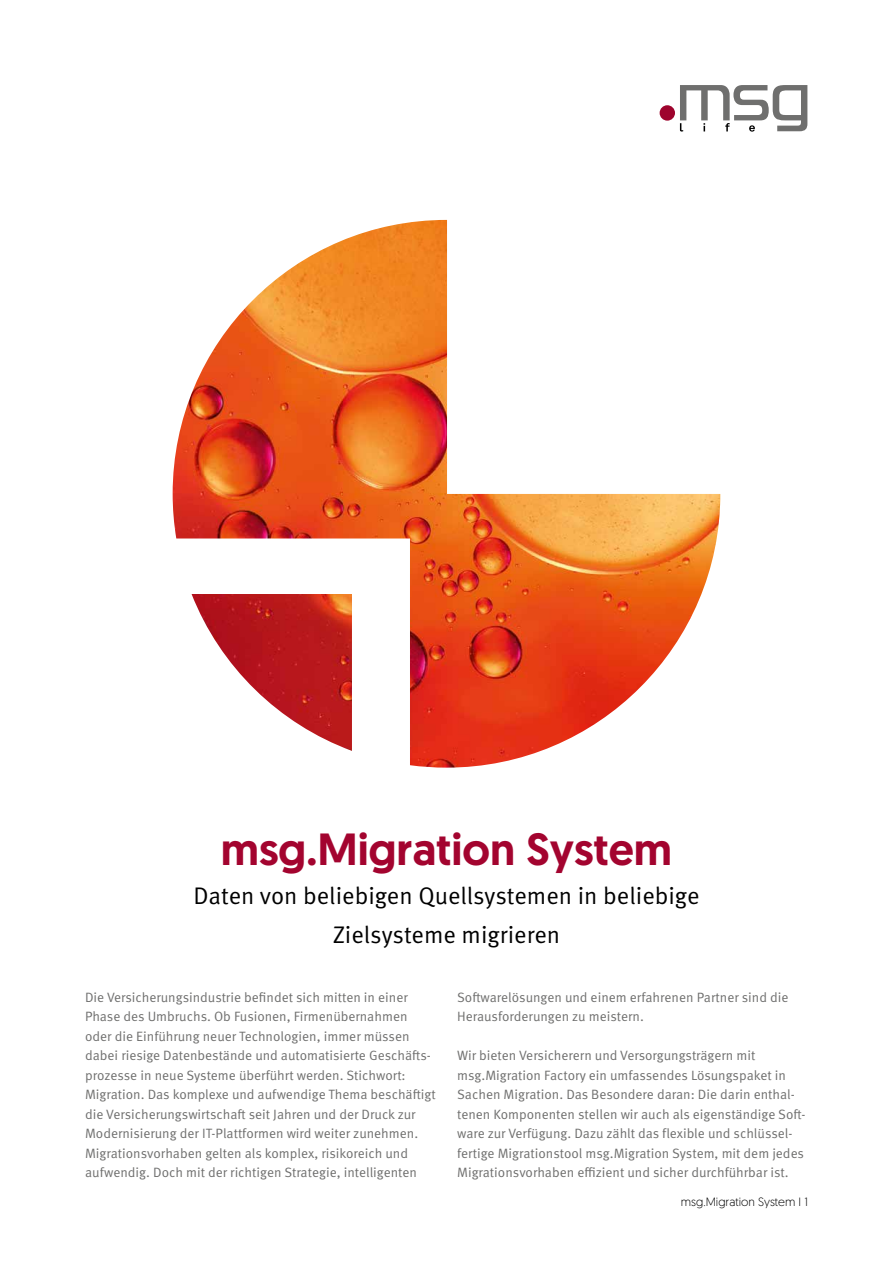
<style>
.page{position:relative;width:893px;height:1263px;background:#fff}
.page>*{position:absolute;margin:0;border:0;box-sizing:border-box;transform-origin:0 0}
.t1{font:500 45px "Geomanist";color:#a3042f}
.t2{font:24px/39px "Meta Pro Norm";color:#000;text-align:center}
.t3{font:13.5px/19.5px "Meta Pro Norm";color:#6f6f6e}
.t4{font:300 12px "Geomanist";color:#000}
</style>
<div class="page">
<div style="left:660px;top:105px;width:15px;height:16px;background:#9e042d;border-radius:50%"></div>
<svg style="left:680px;top:85px;width:127px;height:47px"></svg>
<img style="left:173px;top:220px;width:547px;height:548px">
<h1 class="t1" style="left:221px;top:819px;width:453px">msg.Migration System</h1>
<h2 class="t2" style="left:193px;top:875px;width:508px">Daten von beliebigen Quellsystemen in beliebige<br>Zielsysteme migrieren</h2>
<p class="t3" style="left:85px;top:986px;width:352px">Die Versicherungsindustrie befindet sich mitten in einer Phase des Umbruchs. Ob Fusionen, Firmenübernahmen oder die Einführung neuer Technologien, immer müssen dabei riesige Datenbestände und automatisierte Geschäfts&shy;prozesse in neue Systeme überführt werden. Stichwort:<br>Migration. Das komplexe und aufwendige Thema beschäftigt die Versicherungswirtschaft seit Jahren und der Druck zur Modernisierung der IT-Plattformen wird weiter zunehmen.<br>Migrationsvorhaben gelten als komplex, risikoreich und aufwendig. Doch mit der richtigen Strategie, intelligenten</p>
<p class="t3" style="left:457px;top:986px;width:333px">Softwarelösungen und einem erfahrenen Partner sind die<br>Herausforderungen zu meistern.</p>
<p class="t3" style="left:457px;top:1045px;width:350px">Wir bieten Versicherern und Versorgungsträgern mit msg.Migration Factory ein umfassendes Lösungspaket in Sachen Migration. Das Besondere daran: Die darin enthal&shy;tenen Komponenten stellen wir auch als eigenständige Soft&shy;ware zur Verfügung. Dazu zählt das flexible und schlüssel&shy;fertige Migrationstool msg.Migration System, mit dem jedes Migrationsvorhaben effizient und sicher durchführbar ist.</p>
<p class="t4" style="left:681px;top:1194px;width:129px">msg.Migration System I 1</p>
</div>
